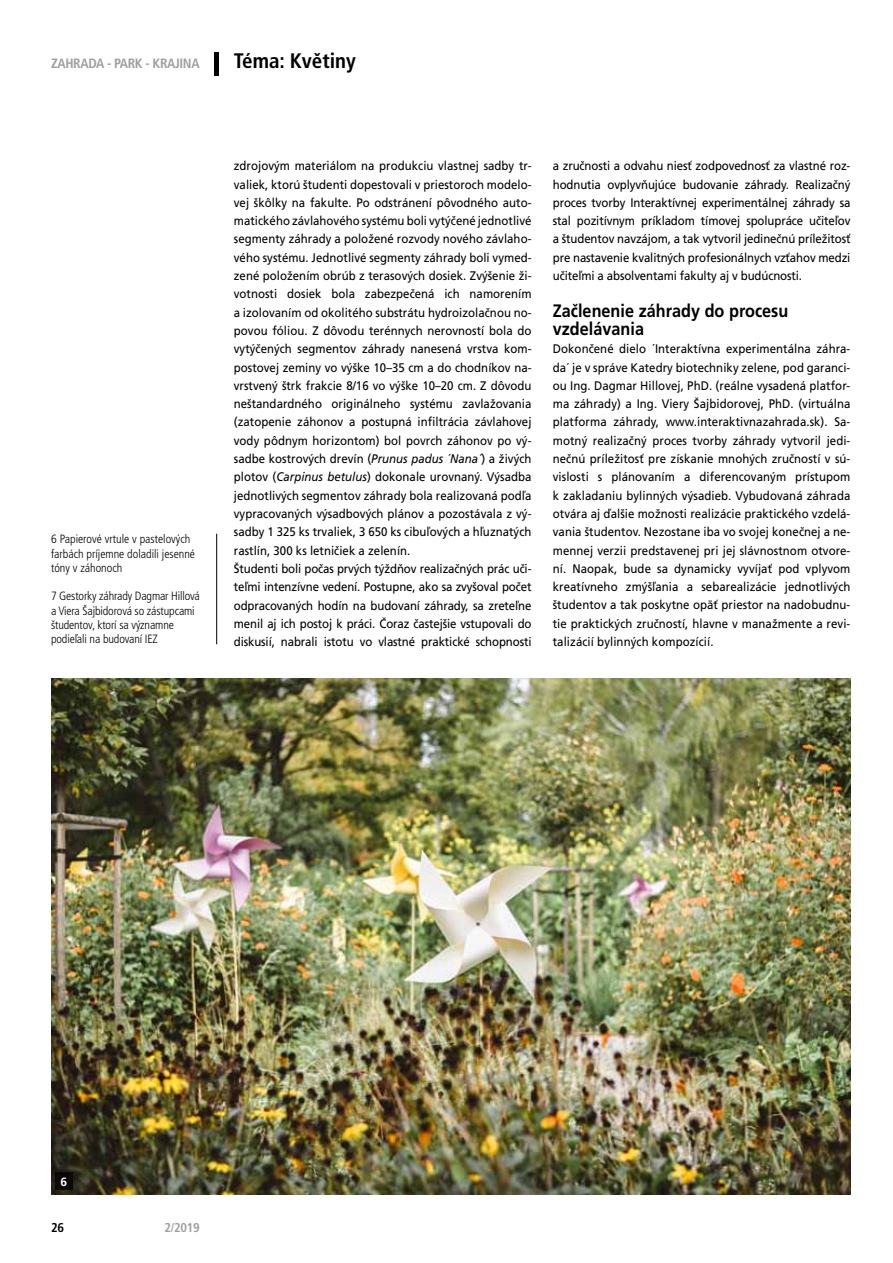
<style>
.page{position:relative;width:893px;height:1263px;background:#fff}
.page>*{position:absolute;margin:0;border:0;box-sizing:border-box;transform-origin:0 0}
.t1{font:700 condensed 21px "Frutiger OT";color:#000}
.t2{font:700 18px/18.3px "Frutiger OT";color:#000;scale:.9 1}
.t3{font:700 condensed 13.5px "Frutiger OT";letter-spacing:.01em;color:#9c9e9f}
.t4{font:700 condensed 12.75px "Frutiger OT";color:#9c9e9f}
.t5{font:700 condensed 12.75px "Frutiger OT";color:#000}
.t6{font:12.45px/18.3px "Frutiger OT";color:#000;text-align:justify;scale:.92 1}
.t7{font:300 condensed 12px/14.2px "Frutiger OT";letter-spacing:-.01em;color:#000}
.t8{font:700 12px "Frutiger OT";color:#fff}
.s1{font-style:italic}
</style>
<div class="page">
<hr style="left:215px;top:52px;width:4px;height:23px;background:#000">
<img style="left:51px;top:679px;width:799px;height:516px">
<hr style="left:216px;top:534px;width:1px;height:110px;background:#000">
<div style="left:55px;top:1173px;width:17px;height:17px;background:#0b0805"></div>
<p class="t3" style="left:51px;top:56px;width:149px">ZAHRADA - PARK - KRAJINA</p>
<h1 class="t1" style="left:234px;top:50px;width:123px">TÉMA: KVĚTINY</h1>
<p class="t7" style="left:51px;top:533px;width:146px">6 Papierové vrtule v pastelových farbách príjemne doladili jesenné tóny v záhonoch</p>
<p class="t7" style="left:51px;top:590px;width:150px">7 Gestorky záhrady Dagmar Hillová a Viera Šajbidorová so zástupcami študentov, ktorí sa významne podieľali na budovaní IEZ</p>
<p class="t6" style="left:234px;top:157px;width:325px;text-align:left">zdrojovým materiálom na produkciu vlastnej sadby tr&shy;valiek, ktorú študenti dopestovali v priestoroch modelo&shy;vej škôlky na fakulte. Po odstránení pôvodného auto&shy;matického závlahového systému boli vytýčené jednotlivé segmenty záhrady a položené rozvody nového závlaho&shy;vého systému. Jednotlivé segmenty záhrady boli vymed&shy;zené položením obrúb z terasových dosiek. Zvýšenie ži&shy;votnosti dosiek bola zabezpečená ich namorením a izolovaním od okolitého substrátu hydroizolačnou no&shy;povou fóliou. Z dôvodu terénnych nerovností bola do vytýčených segmentov záhrady nanesená vrstva kom&shy;postovej zeminy vo výške 10–35 cm a do chodníkov na&shy;vrstvený štrk frakcie 8/16 vo výške 10–20 cm. Z dôvodu neštandardného originálneho systému zavlažovania (zatopenie záhonov a postupná infiltrácia závlahovej vody pôdnym horizontom) bol povrch záhonov po vý&shy;sadbe kostrových drevín (<span class="s1">Prunus padus ´Nana´</span>) a živých plotov (<span class="s1">Carpinus betulus</span>) dokonale urovnaný. Výsadba jednotlivých segmentov záhrady bola realizovaná podľa vypracovaných výsadbových plánov a pozostávala z vý&shy;sadby 1 325 ks trvaliek, 3 650 ks cibuľových a hľuznatých rastlín, 300 ks letničiek a zelenín.<br>Študenti boli počas prvých týždňov realizačných prác uči&shy;teľmi intenzívne vedení. Postupne, ako sa zvyšoval počet odpracovaných hodín na budovaní záhrady, sa zreteľne menil aj ich postoj k práci. Čoraz častejšie vstupovali do diskusií, nabrali istotu vo vlastné praktické schopnosti</p>
<p class="t6" style="left:553px;top:157px;width:325px">a zručnosti a odvahu niesť zodpovednosť za vlastné roz&shy;hodnutia ovplyvňujúce budovanie záhrady. Realizačný proces tvorby Interaktívnej experimentálnej záhrady sa stal pozitívnym príkladom tímovej spolupráce učiteľov a študentov navzájom, a tak vytvoril jedinečnú príležitosť pre nastavenie kvalitných profesionálnych vzťahov medzi učiteľmi a absolventami fakulty aj v budúcnosti.</p>
<h2 class="t2" style="left:553px;top:301px;width:263px">Začlenenie záhrady do procesu vzdelávania</h2>
<p class="t6" style="left:553px;top:340px;width:325px">Dokončené dielo ´Interaktívna experimentálna záhra&shy;da´ je v správe Katedry biotechniky zelene, pod garanci&shy;ou Ing. Dagmar Hillovej, PhD. (reálne vysadená platfor&shy;ma záhrady) a Ing. Viery Šajbidorovej, PhD. (virtuálna platforma záhrady, www.interaktivnazahrada.sk). Sa&shy;motný realizačný proces tvorby záhrady vytvoril jedi&shy;nečnú príležitosť pre získanie mnohých zručností v sú&shy;vislosti s plánovaním a diferencovaným prístupom k zakladaniu bylinných výsadieb. Vybudovaná záhrada otvára aj ďalšie možnosti realizácie praktického vzdelá&shy;vania študentov. Nezostane iba vo svojej konečnej a ne&shy;mennej verzii predstavenej pri jej slávnostnom otvore&shy;ní. Naopak, bude sa dynamicky vyvíjať pod vplyvom kreatívneho zmýšľania a sebarealizácie jednotlivých študentov a tak poskytne opäť priestor na nadobudnu&shy;tie praktických zručností, hlavne v manažmente a revi&shy;talizácií bylinných kompozícií.</p>
<p class="t8" style="left:60px;top:1175px;width:8px">6</p>
<p class="t5" style="left:51px;top:1221px;width:15px">26</p>
<p class="t4" style="left:164px;top:1221px;width:37px">2/2019</p>
</div>
